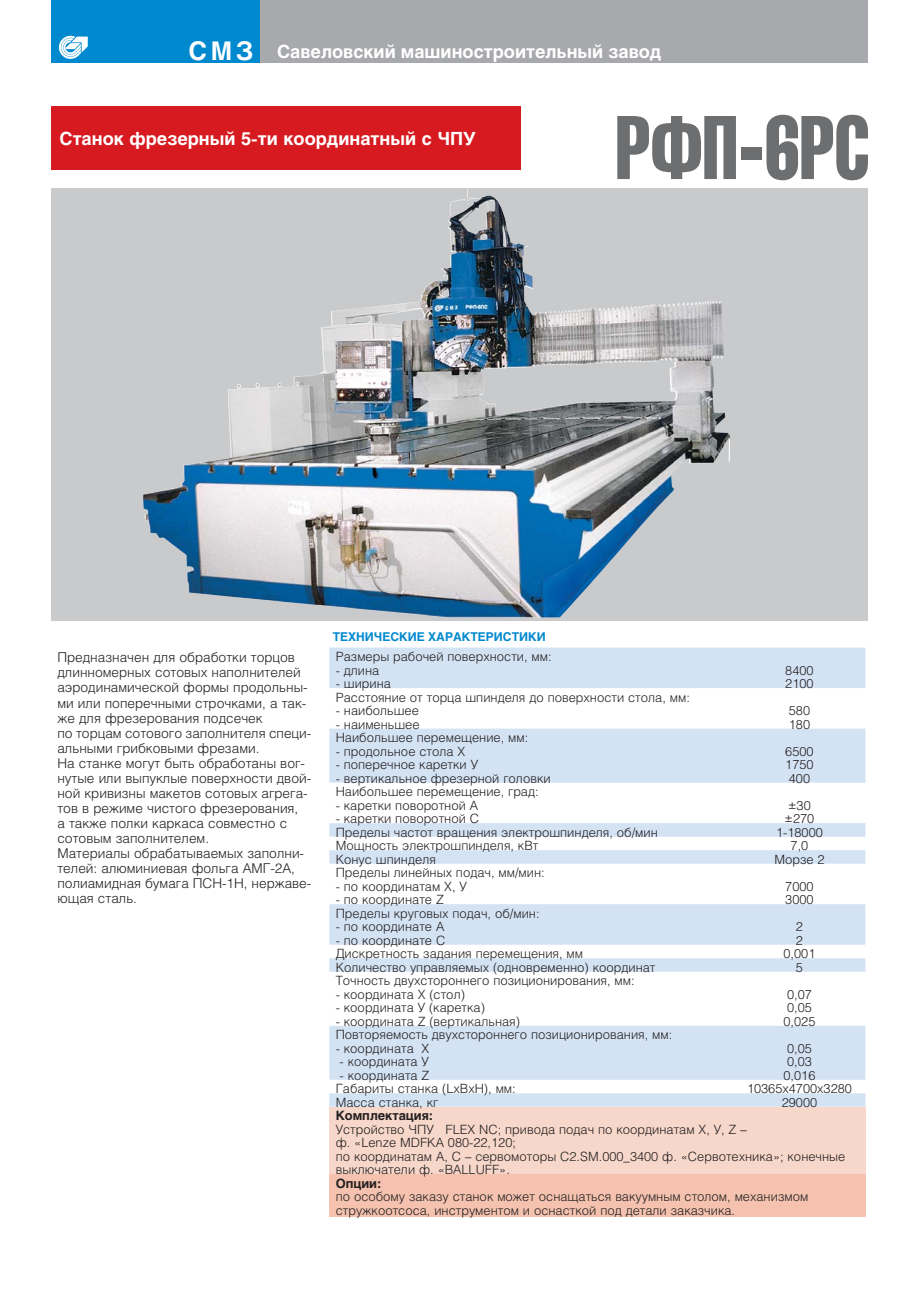
<style>
.page{position:relative;width:919px;height:1289px;background:#fff}
.page>*{position:absolute;margin:0;border:0;box-sizing:border-box;transform-origin:0 0}
.t1{font:88.5px "Helios Compressed";color:#6c6e70;scale:.85 1}
.t2{font:700 25.5px "Helios";color:#fff}
.t3{font:700 18px "Helios";color:#fff}
.t4{font:300 13.5px/15px "Helios";color:#231f20}
.t5{font:300 12.75px/13.5px "Helios";color:#231f20}
.t6{font:700 12.75px "Helios";color:#231f20}
.t7{font:700 12px "Helios";color:#0089cf}
</style>
<div class="page">
<div style="left:259px;top:0;width:608px;height:62px;background:#a7a9ac"></div>
<div style="left:51px;top:0;width:209px;height:62px;background:#0089cf"></div>
<svg style="left:59px;top:36px;width:29px;height:23px"></svg>
<div style="left:51px;top:106px;width:469px;height:64px;background:#d71920"></div>
<div style="left:51px;top:188px;width:816px;height:432px;background:#c9cacc"></div>
<img style="left:143px;top:188px;width:587px;height:429px">
<svg style="left:329px;top:647px;width:536px;height:459px;fill:#d4e3f4"></svg>
<div style="left:329px;top:1106px;width:536px;height:68px;background:#f6d7ca"></div>
<div style="left:329px;top:1174px;width:536px;height:42px;background:#f4c2af"></div>
<h2 class="t2" style="left:188px;top:40px;width:66px">СМЗ</h2>
<h3 class="t3" style="left:277px;top:45px;width:386px">Савеловский машиностроительный завод</h3>
<h3 class="t3" style="left:60px;top:132px;width:418px">Станок фрезерный 5-ти координатный с ЧПУ</h3>
<h1 class="t1" style="left:615px;top:115px;width:300px">РФП-6РС</h1>
<p class="t7" style="left:333px;top:632px;width:214px">ТЕХНИЧЕСКИЕ ХАРАКТЕРИСТИКИ</p>
<p class="t4" style="left:57px;top:651px;width:255px">Пред наз на чен для об ра бот ки тор цов длин но мерных со товых на пол ни те лей аэро ди на ми чес кой формы про дольны&shy;ми или по пе речны ми строч ка ми, а так&shy;же для фре зе ро ва ния под се чек<br>по тор цам со то во го за пол ни те ля спе ци&shy;альны ми гриб ковы ми фре за ми.<br>На стан ке мо гут быть об ра бо таны вог&shy;нутые или вы пуклые по ве р хнос ти двой&shy;ной кри визны ма ке тов со товых аг ре га&shy;тов в ре жи ме чис то го фре зе ро ва ния,<br>а так же пол ки кар ка са сов ме с тно с<br>со товым за пол ни те лем.<br>Ма те ри алы об ра баты ва емых за пол ни&shy;те лей: алю ми ни евая фоль га АМГ-2А, по ли амид ная бу ма га ПСН-1Н, нер жа ве&shy;ющая сталь.</p>
<p class="t5" style="left:336px;top:651px;width:217px">Размеры рабочей поверхности, мм:</p>
<p class="t5" style="left:336px;top:664px;width:45px">- длина</p>
<p class="t5" style="left:336px;top:678px;width:57px">- ширина</p>
<p class="t5" style="left:336px;top:691px;width:355px">Расстояние от торца шпинделя до поверхности стола, мм:</p>
<p class="t5" style="left:336px;top:705px;width:85px">- наибольшее</p>
<p class="t5" style="left:336px;top:718px;width:85px">- наименьшее</p>
<p class="t5" style="left:785px;top:664px;width:30px">8400<br>2100</p>
<p class="t5" style="left:788px;top:705px;width:23px">580<br>180</p>
<p class="t5" style="left:336px;top:732px;width:194px">Наибольшее перемещение, мм:</p>
<p class="t5" style="left:336px;top:745px;width:131px">- продольное стола Х</p>
<p class="t5" style="left:336px;top:759px;width:144px">- поперечное каретки У</p>
<p class="t5" style="left:336px;top:772px;width:216px">- вертикальное фрезерной головки</p>
<p class="t5" style="left:785px;top:745px;width:30px;text-align:justify">6500<br>1750<br>400</p>
<p class="t5" style="left:336px;top:786px;width:204px">Наибольшее перемещение, град:</p>
<p class="t5" style="left:336px;top:799px;width:144px">- каретки поворотной А</p>
<p class="t5" style="left:336px;top:813px;width:145px">- каретки поворотной С</p>
<p class="t5" style="left:784px;top:799px;width:31px">±30 ±270</p>
<p class="t5" style="left:336px;top:826px;width:323px">Пределы частот вращения электрошпинделя, об/мин</p>
<p class="t5" style="left:776px;top:826px;width:48px">1-18000</p>
<p class="t5" style="left:336px;top:840px;width:204px">Мощность электрошпинделя, кВт</p>
<p class="t5" style="left:790px;top:840px;width:19px">7,0</p>
<p class="t5" style="left:336px;top:853px;width:102px">Конус шпинделя</p>
<p class="t5" style="left:774px;top:853px;width:52px">Морзе 2</p>
<p class="t5" style="left:336px;top:867px;width:210px">Пределы линейных подач, мм/мин:</p>
<p class="t5" style="left:336px;top:880px;width:133px">- по координатам Х, У</p>
<p class="t5" style="left:336px;top:894px;width:110px">- по координате Z</p>
<p class="t5" style="left:785px;top:880px;width:30px">7000<br>3000</p>
<p class="t5" style="left:336px;top:907px;width:205px">Пределы круговых подач, об/мин:</p>
<p class="t5" style="left:336px;top:921px;width:110px">- по координате А</p>
<p class="t5" style="left:336px;top:934px;width:111px">- по координате С</p>
<p class="t5" style="left:795px;top:921px;width:9px">2<br>2</p>
<p class="t5" style="left:336px;top:948px;width:249px">Дискретность задания перемещения, мм</p>
<p class="t5" style="left:783px;top:948px;width:33px">0,001</p>
<p class="t5" style="left:336px;top:961px;width:321px">Количество управляемых (одновременно) координат</p>
<p class="t5" style="left:795px;top:961px;width:9px">5</p>
<p class="t5" style="left:336px;top:975px;width:300px">Точность двухстороннего позиционирования, мм:</p>
<p class="t5" style="left:336px;top:988px;width:131px">- координата Х (стол)</p>
<p class="t5" style="left:336px;top:1002px;width:151px">- координата У (каретка)</p>
<p class="t5" style="left:336px;top:1015px;width:186px">- координата Z (вертикальная)</p>
<p class="t5" style="left:783px;top:988px;width:33px">0,07<br>0,05<br>0,025</p>
<p class="t5" style="left:336px;top:1029px;width:338px">Повторяемость двухстороннего позиционирования, мм:</p>
<p class="t5" style="left:336px;top:1042px;width:95px">- координата Х</p>
<p class="t5" style="left:339px;top:1056px;width:91px">- координата У</p>
<p class="t5" style="left:339px;top:1069px;width:91px">- координата Z</p>
<p class="t5" style="left:783px;top:1042px;width:33px">0,05<br>0,03<br>0,016</p>
<p class="t5" style="left:336px;top:1083px;width:181px">Габариты станка (LxВхН), мм:</p>
<p class="t5" style="left:747px;top:1083px;width:106px">10365х4700х3280</p>
<p class="t5" style="left:336px;top:1096px;width:104px">Масса станка, кг</p>
<p class="t5" style="left:781px;top:1096px;width:37px">29000</p>
<p class="t6" style="left:336px;top:1110px;width:99px">Комплектация:</p>
<p class="t5" style="left:336px;top:1123px;width:511px">Устройство ЧПУ FLEX NC; привода подач по координатам Х, У, Z –<br>ф. «Lenze MDFKA 080-22,120;<br>по координатам А, С – сервомоторы С2.SM.000_3400 ф. «Сервотехника»; конечные выключатели ф. «BALLUFF».</p>
<p class="t6" style="left:336px;top:1178px;width:47px">Опции:</p>
<p class="t5" style="left:336px;top:1191px;width:474px">по особому заказу станок может оснащаться вакуумным столом, механизмом стружкоотсоса, инструментом и оснасткой под детали заказчика.</p>
</div>
